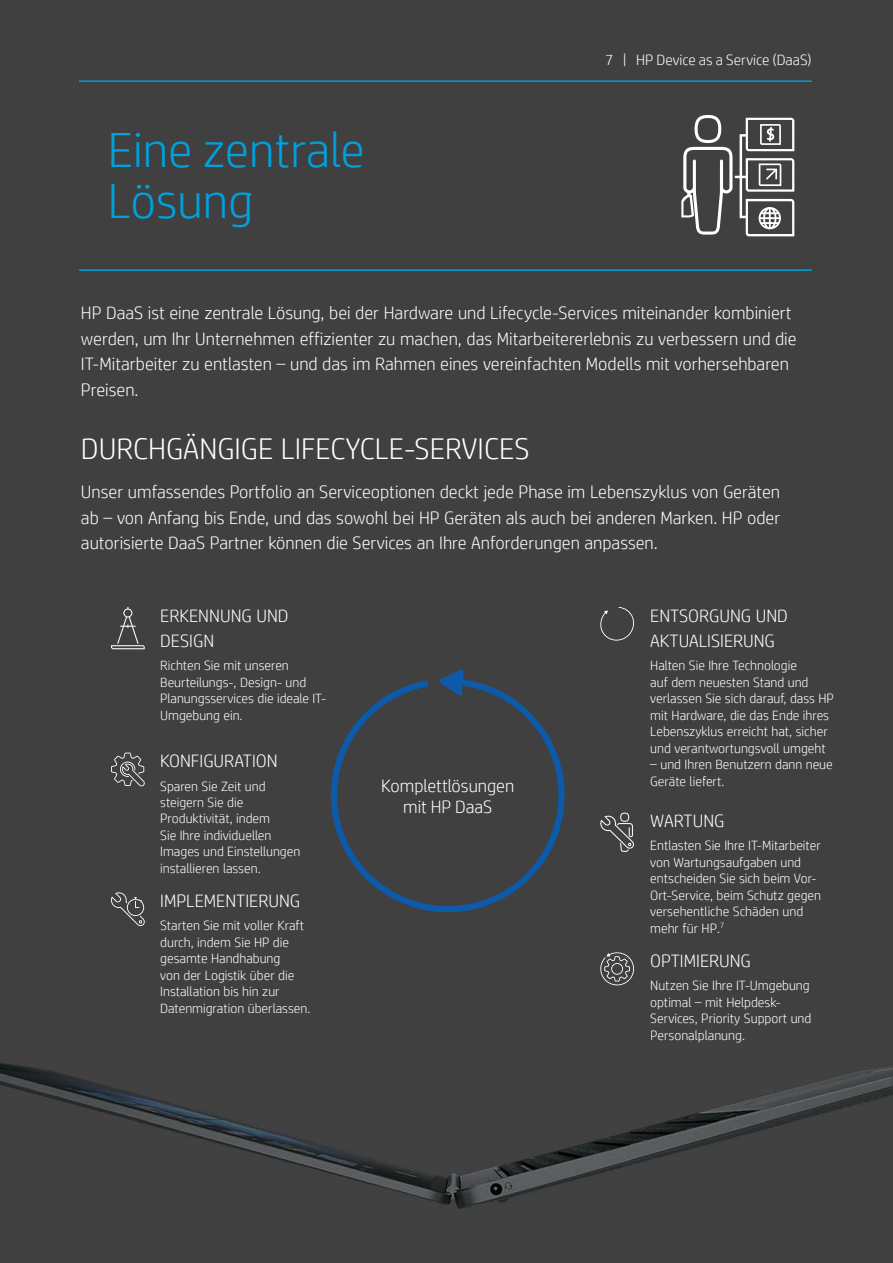
<style>
.page{position:relative;width:893px;height:1263px;background:#404041}
.page>*{position:absolute;margin:0;border:0;box-sizing:border-box;transform-origin:0 0}
.t1{font:300 49.5px/51px "HP Simplified";color:#00a1dd}
.t2{font:300 30px "HP Simplified";color:#fff}
.t3{font:300 18px/25.5px "HP Simplified";color:#fff}
.t4{font:300 15px "HP Simplified";color:#fff}
.t5{font:300 13.5px/16.5px "HP Simplified";color:#fff}
</style>
<div class="page">
<svg style="left:681px;top:115px;width:113px;height:121px"></svg>
<svg style="left:600px;top:952px;width:34px;height:33px"></svg>
<svg style="left:600px;top:813px;width:34px;height:39px"></svg>
<svg style="left:111px;top:607px;width:34px;height:42px"></svg>
<svg style="left:111px;top:753px;width:34px;height:33px"></svg>
<svg style="left:111px;top:892px;width:34px;height:34px"></svg>
<svg style="left:600px;top:607px;width:34px;height:34px"></svg>
<img style="left:0;top:1063px;width:893px;height:146px">
<svg style="left:330px;top:669px;width:235px;height:244px"></svg>
<hr style="left:79px;top:80px;width:733px;height:2px;background:#00a1dd">
<hr style="left:79px;top:269px;width:733px;height:2px;background:#00a1dd">
<h1 class="t1" style="left:108px;top:125px;width:258px">Eine zentrale<br>Lösung</h1>
<p class="t4" style="left:605px;top:50px;width:208px">7 | HP Device as a Service (DaaS)</p>
<p class="t3" style="left:81px;top:300px;width:717px">HP DaaS ist eine zentrale Lösung, bei der Hardware und Lifecycle-Services miteinander kombiniert werden, um Ihr Unternehmen effizienter zu machen, das Mitarbeitererlebnis zu verbessern und die IT-Mitarbeiter zu entlasten – und das im Rahmen eines vereinfachten Modells mit vorhersehbaren Preisen.</p>
<h2 class="t2" style="left:81px;top:429px;width:450px">DURCHGÄNGIGE LIFECYCLE-SERVICES</h2>
<p class="t3" style="left:81px;top:480px;width:701px;text-align:justify">Unser umfassendes Portfolio an Serviceoptionen deckt jede Phase im Lebenszyklus von Geräten ab – von Anfang bis Ende, und das sowohl bei HP Geräten als auch bei anderen Marken. HP oder autorisierte DaaS Partner können die Services an Ihre Anforderungen anpassen.</p>
<h3 class="t3" style="left:160px;top:603px;width:130px">ERKENNUNG UND<br>DESIGN</h3>
<p class="t5" style="left:160px;top:657px;width:167px">Richten Sie mit unseren<br>Beurteilungs-, Design- und<br>Planungsservices die ideale IT-<br>Umgebung ein.</p>
<h3 class="t3" style="left:160px;top:748px;width:119px">KONFIGURATION</h3>
<p class="t5" style="left:160px;top:778px;width:142px">Sparen Sie Zeit und steigern Sie die<br>Produktivität, indem<br>Sie Ihre individuellen<br>Images und Einstellungen installieren lassen.</p>
<h3 class="t3" style="left:160px;top:888px;width:141px">IMPLEMENTIERUNG</h3>
<p class="t5" style="left:160px;top:917px;width:152px">Starten Sie mit voller Kraft durch, indem Sie HP die gesamte Handhabung<br>von der Logistik über die<br>Installation bis hin zur<br>Datenmi ration überlassen.</p>
<p class="t5" style="left:206px;top:1000px;width:8px">g</p>
<h3 class="t3" style="left:381px;top:775px;width:134px;line-height:21px;text-align:center">Komplettlösungen mit HP DaaS</h3>
<h3 class="t3" style="left:650px;top:603px;width:139px">ENTSORGUNG UND<br>AKTUALISIERUNG</h3>
<p class="t5" style="left:650px;top:657px;width:185px">Halten Sie Ihre Technologie<br>auf dem neuesten Stand und verlassen Sie sich darauf, dass HP mit Hardware, die das Ende ihres<br>Lebenszyklus erreicht hat, sicher und verantwortungsvoll umgeht</p>
<p class="t5" style="left:650px;top:756px;width:184px">– und Ihren Benutzern dann neue<br>Geräte liefert.</p>
<h3 class="t3" style="left:650px;top:808px;width:76px">WARTUNG</h3>
<p class="t5" style="left:650px;top:838px;width:172px">Entlasten Sie Ihre IT-Mitarbeiter von Wartungsaufgaben und entscheiden Sie sich beim Vor-<br>Ort-Service, beim Schutz gegen versehentliche Schäden und mehr für HP.<sup>7</sup></p>
<h3 class="t3" style="left:650px;top:948px;width:102px">OPTIMIERUNG</h3>
<p class="t5" style="left:650px;top:977px;width:161px">Nutzen Sie Ihre IT-Umgebung optimal – mit Helpdesk-</p>
<p class="t5" style="left:650px;top:1010px;width:163px">Services, Priority Support und<br>Personalplanung.</p>
</div>
